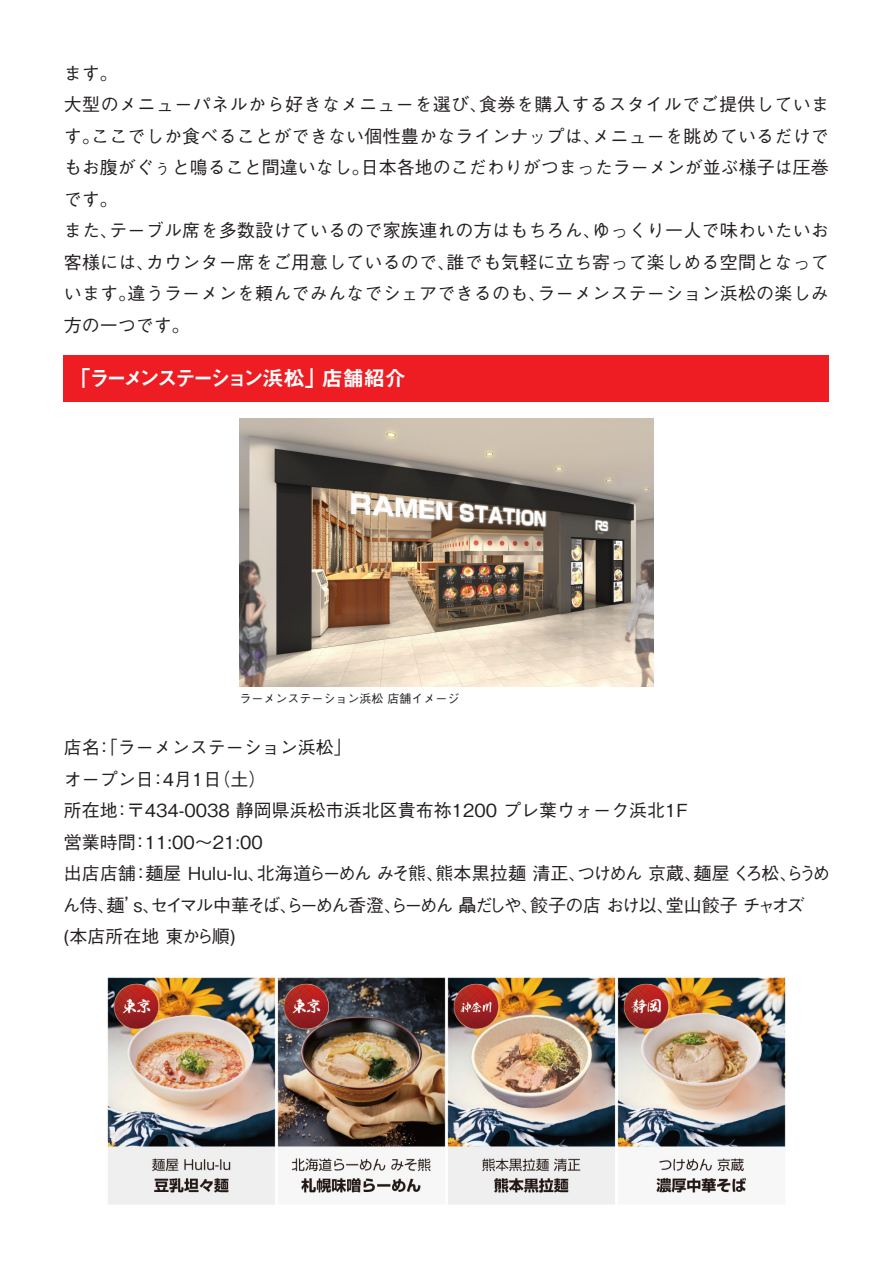
<style>
.page{position:relative;width:893px;height:1263px;background:#fff}
.page>*{position:absolute;margin:0;border:0;box-sizing:border-box;transform-origin:0 0}
.t1{font:21px "Midashi Go Pro MB31";letter-spacing:-.155em;color:#fff}
.t2{font:500 18px/31.5px "Gothic BBB Pro";letter-spacing:.01em;color:#231f20}
.t3{font:500 12px "Gothic BBB Pro";color:#231f20}
</style>
<div class="page">
<div style="left:64px;top:355px;width:765px;height:47px;background:#ee1d23"></div>
<img style="left:107px;top:977px;width:679px;height:228px">
<img style="left:240px;top:419px;width:413px;height:267px">
<p class="t2" style="left:64px;top:55px;width:767px">ます。<br>大型のメニューパネルから好きなメニューを選び、食券を購入するスタイルでご提供しています。ここでしか食べることができない個性豊かなラインナップは、メニューを眺めているだけでもお腹がぐぅと鳴ること間違いなし。日本各地のこだわりがつまったラーメンが並ぶ様子は圧巻です。<br>また、テーブル席を多数設けているので家族連れの方はもちろん、ゆっくり一人で味わいたいお客様には、カウンター席をご用意しているので、誰でも気軽に立ち寄って楽しめる空間となっています。違うラーメンを頼んでみんなでシェアできるのも、ラーメンステーション浜松の楽しみ方の一つです。</p>
<p class="t1" style="left:70px;top:361px;width:337px">「ラーメンステーション浜松」店舗紹介</p>
<p class="t3" style="left:240px;top:689px;width:221px">ラーメンステーション浜松 店舗イメージ</p>
<p class="t2" style="left:62px;top:729px;width:769px">店名：「ラーメンステーション浜松」<br>オープン日：4月1日（土）<br>所在地：〒434-0038 静岡県浜松市浜北区貴布祢1200 プレ葉ウォーク浜北1F<br>営業時間：11:00～21:00<br>出店店舗：麺屋 Hulu-lu、北海道らーめん みそ熊、熊本黒拉麺 清正、つけめん 京蔵、麺屋 くろ松、らうめん侍、麺’s、セイマル中華そば、らーめん香澄、らーめん 贔だしや、餃子の店 おけ以、堂山餃子 チャオズ<br>(本店所在地 東から順)</p>
</div>
